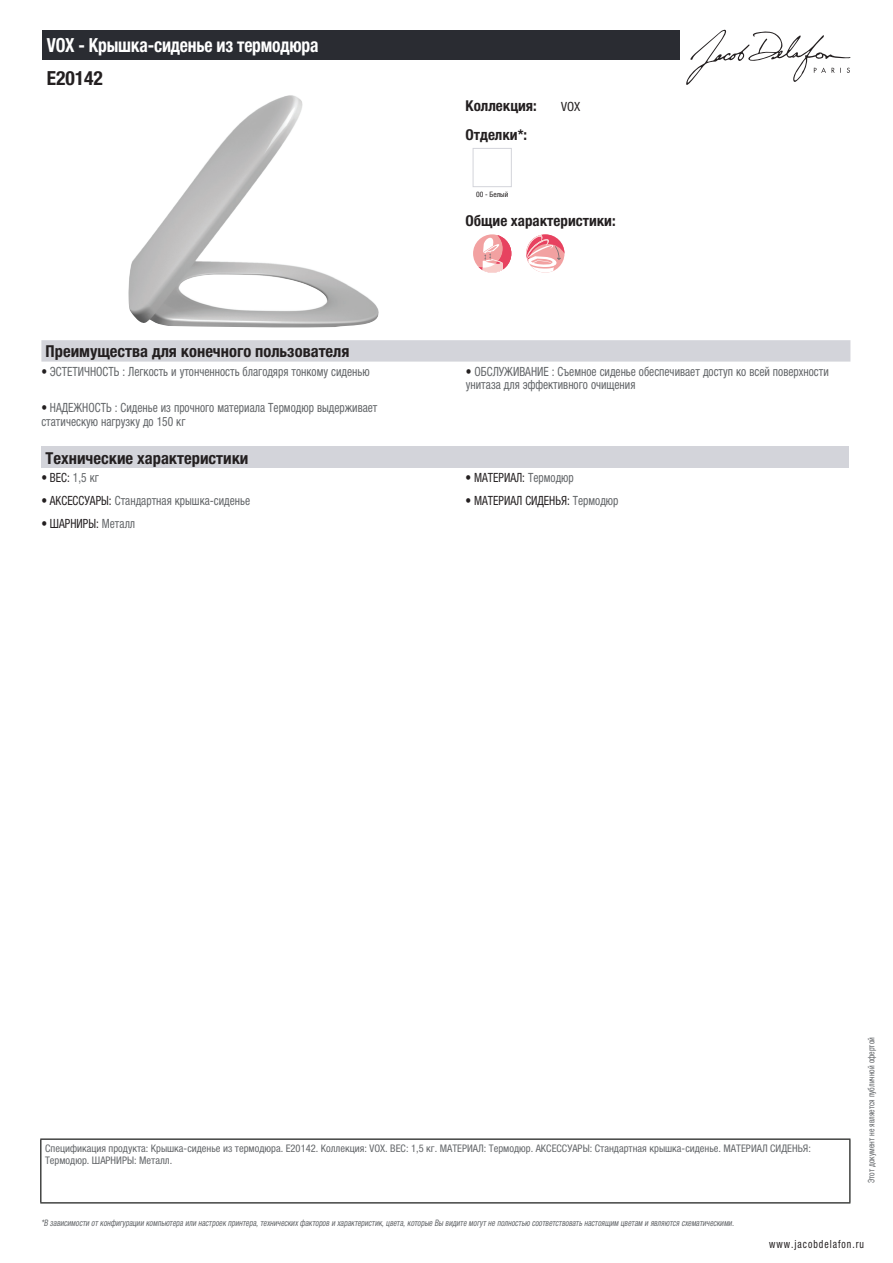
<style>
.page{position:relative;width:893px;height:1263px;background:#fff}
.page>*{position:absolute;margin:0;border:0;box-sizing:border-box;transform-origin:0 0}
.t1{font:700 condensed 19.5px "Helvetica Neue LTCYR";letter-spacing:-.01em;color:#fff;scale:.9 1}
.t2{font:700 condensed 19.5px "Helvetica Neue LTCYR";color:#231f20}
.t3{font:700 condensed 16.5px "Helvetica Neue LTCYR";color:#231f20}
.t4{font:700 condensed 15px "Helvetica Neue LTCYR";color:#231f20}
.t5{font:condensed 12.75px/13.5px "Helvetica Neue LTCYR";color:#626568;scale:.9 1}
.t6{font:condensed 12.75px "Helvetica Neue LTCYR";color:#231f20;scale:.9 1}
.t7{font:condensed 12.75px "Helvetica Neue LTCYR";color:#231f20}
.t8{font:condensed 11.25px "Helvetica Neue LTCYR";letter-spacing:.1em;color:#231f20;scale:.87 1}
.t9{font:condensed 10.5px/12px "Helvetica Neue LTCYR";color:#626568}
.t10{font:italic condensed 9px "Helvetica Neue LTCYR";color:#626568;scale:.87 1}
.t11{font:condensed 9px "Helvetica Neue LTCYR";color:#626568;scale:.87 1}
.t12{font:condensed 7.5px "Helvetica Neue LTCYR";color:#231f20}
.s1{color:#231f20}
.s2{color:#626568}
</style>
<div class="page">
<svg style="left:686px;top:30px;width:164px;height:55px"></svg>
<img style="left:128px;top:95px;width:251px;height:233px">
<div style="left:473px;top:148px;width:39px;height:39px;border:1px solid #d3d4da"></div>
<div style="left:473px;top:234px;width:38px;height:39px;background:#f2a1a1;border-radius:50%"></div>
<svg style="left:479px;top:235px;width:32px;height:38px"></svg>
<svg style="left:526px;top:234px;width:38px;height:39px"></svg>
<div style="left:41px;top:340px;width:809px;height:22px;background:#d3d4da"></div>
<div style="left:41px;top:447px;width:808px;height:21px;background:#d3d4da"></div>
<div style="left:43px;top:30px;width:637px;height:30px;background:#2a2c32"></div>
<hr style="left:40px;top:1138px;width:810px;height:2px;background:#040503">
<hr style="left:40px;top:1140px;width:1px;height:62px;background:#040503">
<hr style="left:849px;top:1140px;width:1px;height:62px;background:#040503">
<hr style="left:40px;top:1202px;width:810px;height:1px;background:#040503">
<h1 class="t1" style="left:47px;top:34px;width:303px">VOX - Крышка-сиденье из термодюра</h1>
<h1 class="t2" style="left:47px;top:67px;width:58px">E20142</h1>
<p class="t4" style="left:466px;top:97px;width:73px">Коллекция:</p>
<p class="t7" style="left:561px;top:99px;width:21px">VOX</p>
<p class="t4" style="left:466px;top:126px;width:63px">Отделки*:</p>
<p class="t12" style="left:476px;top:190px;width:34px">00 - Белый</p>
<p class="t4" style="left:466px;top:212px;width:152px">Общие характеристики:</p>
<p class="t3" style="left:46px;top:342px;width:305px">Преимущества для конечного пользователя</p>
<p class="t5" style="left:41px;top:365px;width:366px"><span class="s1">•</span> ЭСТЕТИЧНОСТЬ : Легкость и утонченность благодяря тонкому сиденью</p>
<p class="t5" style="left:466px;top:365px;width:405px"><span class="s1">•</span> ОБСЛУЖИВАНИЕ : Съемное сиденье обеспечивает доступ ко всей поверхности унитаза для эффективного очищения</p>
<p class="t5" style="left:41px;top:401px;width:375px"><span class="s1">•</span> НАДЕЖНОСТЬ : Сиденье из прочного материала Термодюр выдерживает статическую нагрузку до 150 кг</p>
<p class="t3" style="left:46px;top:449px;width:204px">Технические характеристики</p>
<p class="t6" style="left:41px;top:471px;width:65px">• ВЕС: <span class="s2">1,5 кг</span></p>
<p class="t6" style="left:466px;top:471px;width:122px">• МАТЕРИАЛ: <span class="s2">Термодюр</span></p>
<p class="t5" style="left:41px;top:494px;width:234px"><span class="s1">• АКСЕССУАРЫ:</span> Стандартная крышка-сиденье</p>
<p class="t6" style="left:466px;top:493px;width:171px">• МАТЕРИАЛ СИДЕНЬЯ: <span class="s2">Термодюр</span></p>
<p class="t6" style="left:41px;top:516px;width:106px">• ШАРНИРЫ: <span class="s2">Металл</span></p>
<p class="t9" style="left:45px;top:1142px;width:767px">Спецификация продукта: Крышка-сиденье из термодюра. E20142. Коллекция: VOX. ВЕС: 1,5 кг. МАТЕРИАЛ: Термодюр. АКСЕССУАРЫ: Стандартная крышка-сиденье. МАТЕРИАЛ СИДЕНЬЯ:<br>Термодюр. ШАРНИРЫ: Металл.</p>
<p class="t10" style="left:41px;top:1218px;width:800px">*В зависимости отконфигурации компьютера или настроек принтера,техническихфакторов и характеристик,цвета,которые Вы видите могутне полностью соответствоватьнастоящим цветам и являются схематическими.</p>
<p class="t11" style="left:866px;top:1183px;width:169px;rotate:-90deg">Этот документ не является публичной офертой</p>
<p class="t8" style="left:769px;top:1237px;width:110px">www.jacobdelafon.ru</p>
</div>
